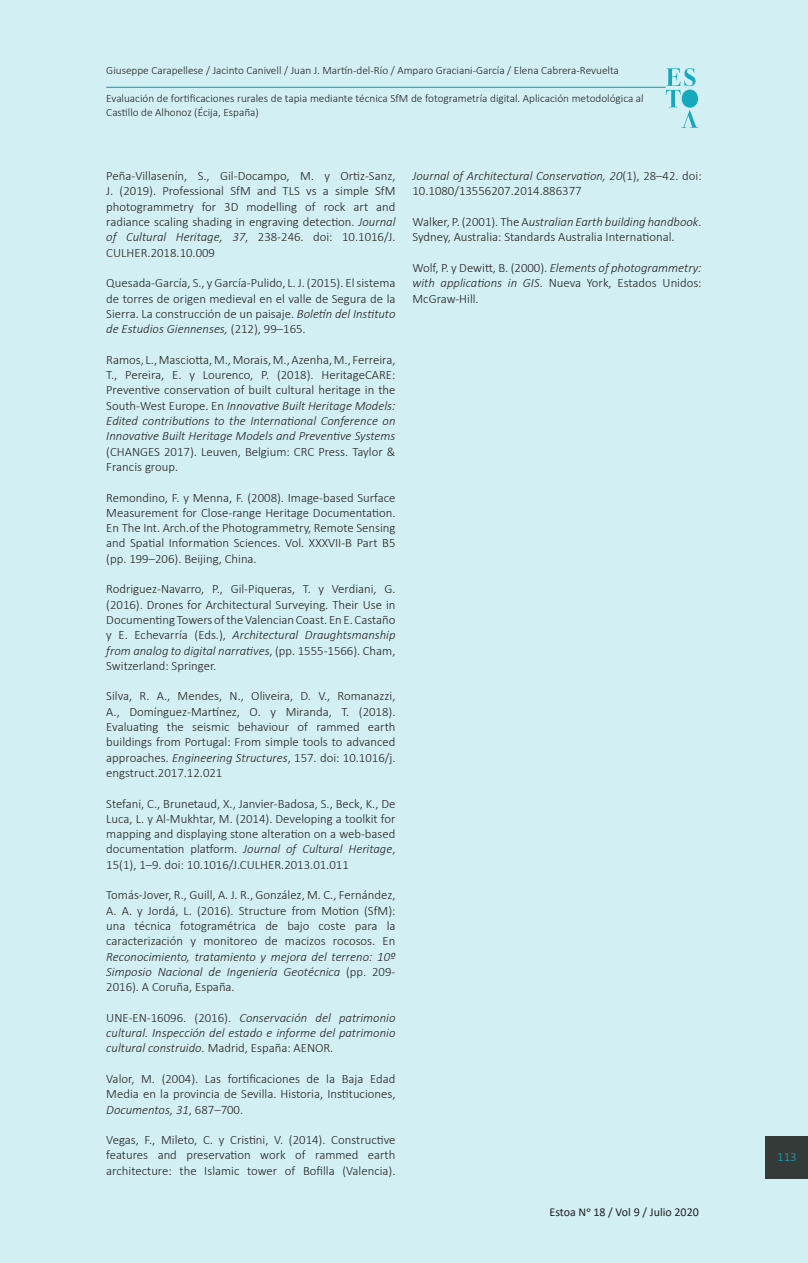
<style>
.page{position:relative;width:808px;height:1263px;background:#d2f0f4}
.page>*{position:absolute;margin:0;border:0;box-sizing:border-box;transform-origin:0 0}
.parrafo{font:300 12.75px/15.3px "Calibri";color:#231f20;text-align:justify}
.parrafo-2{font:italic 300 12.75px/15.3px "Calibri";color:#231f20;text-align:justify}
.t1{font:300 12.75px "Calibri";color:#1bb4c7}
.t2{font:12px "Calibri";color:#231f20}
.parrafo-3{font:300 11.25px/13.5px "Calibri";color:#231f20}
.s1{font-style:italic}
.s2{font-style:normal}
</style>
<div class="page">
<p class="parrafo-3" style="left:106px;top:63px;width:514px">Giuseppe Carapellese / Jacinto Canivell / Juan J. Martín-del-Río / Amparo Graciani-García / Elena Cabrera-Revuelta</p>
<p class="parrafo-3" style="left:106px;top:92px;width:539px">Evaluación de fortificaciones rurales de tapia mediante técnica SfM de fotogrametría digital. Aplicación metodológica al<br>Castillo de Alhonoz (Écija, España)</p>
<p class="parrafo" style="left:106px;top:168px;width:291px">Peña-Villasenín, S., Gil-Docampo, M. y Ortiz-Sanz, J. (2019). Professional SfM and TLS vs a simple SfM photogrammetry for 3D modelling of rock art and radiance scaling shading in engraving detection. <span class="s1">Journal of Cultural Heritage, 37</span>, 238-246. doi: 10.1016/J.<br>CULHER.2018.10.009</p>
<p class="parrafo" style="left:106px;top:275px;width:291px">Quesada-García, S., y García-Pulido, L. J. (2015). El sistema de torres de origen medieval en el valle de Segura de la Sierra. La construcción de un paisaje. <span class="s1">Boletín del Instituto de Estudios Giennenses,</span> (212), 99–165.</p>
<p class="parrafo" style="left:106px;top:352px;width:291px">Ramos, L., Masciotta, M., Morais, M., Azenha, M., Ferreira, T., Pereira, E. y Lourenco, P. (2018). HeritageCARE:<br>Preventive conservation of built cultural heritage in the South-West Europe. En <span class="s1">Innovative Built Heritage Models:<br>Edited contributions to the International Conference on Innovative Built Heritage Models and Preventive Systems </span>(CHANGES 2017). Leuven, Belgium: CRC Press. Taylor &amp; Francis group.</p>
<p class="parrafo" style="left:106px;top:489px;width:291px">Remondino, F. y Menna, F. (2008). Image-based Surface Measurement for Close-range Heritage Documentation.<br>En The Int. Arch.of the Photogrammetry, Remote Sensing and Spatial Information Sciences. Vol. XXXVII-B Part B5 (pp. 199–206). Beijing, China.</p>
<p class="parrafo" style="left:106px;top:581px;width:291px">Rodriguez-Navarro, P., Gil-Piqueras, T. y Verdiani, G. (2016). Drones for Architectural Surveying. Their Use in Documenting Towers of the Valencian Coast. En E. Castaño y E. Echevarría (Eds.), <span class="s1">Architectural Draughtsmanship from analog to digital narratives</span>, (pp. 1555-1566). Cham, Switzerland: Springer.</p>
<p class="parrafo" style="left:106px;top:688px;width:291px">Silva, R. A., Mendes, N., Oliveira, D. V., Romanazzi, A., Domínguez-Martínez, O. y Miranda, T. (2018).<br>Evaluating the seismic behaviour of rammed earth buildings from Portugal: From simple tools to advanced approaches. <span class="s1">Engineering Structures</span>, 157. doi: 10.1016/j. engstruct.2017.12.021</p>
<p class="parrafo" style="left:106px;top:795px;width:291px">Stefani, C., Brunetaud, X., Janvier-Badosa, S., Beck, K., De Luca, L. y Al-Mukhtar, M. (2014). Developing a toolkit for mapping and displaying stone alteration on a web-based documentation platform. <span class="s1">Journal of Cultural Heritage</span>, 15(1), 1–9. doi: 10.1016/J.CULHER.2013.01.011</p>
<p class="parrafo" style="left:106px;top:887px;width:291px">Tomás-Jover, R., Guill, A. J. R., González, M. C., Fernández, A. A. y Jordá, L. (2016). Structure from Motion (SfM): una técnica fotogramétrica de bajo coste para la caracterización y monitoreo de macizos rocosos. En <span class="s1">Reconocimiento, tratamiento y mejora del terreno: 10º Simposio Nacional de Ingeniería Geotécnica</span> (pp. 209- 2016). A Coruña, España.</p>
<p class="parrafo-2" style="left:106px;top:1010px;width:291px"><span class="s2">UNE-EN-16096. (2016).</span> Conservación del patrimonio cultural. Inspección del estado e informe del patrimonio cultural construido. <span class="s2">Madrid, España: AENOR.</span></p>
<p class="parrafo" style="left:106px;top:1071px;width:291px">Valor, M. (2004). Las fortificaciones de la Baja Edad Media en la provincia de Sevilla. Historia, Instituciones, <span class="s1">Documentos, 31</span>, 687–700.</p>
<p class="parrafo" style="left:106px;top:1132px;width:291px">Vegas, F., Mileto, C. y Cristini, V. (2014). Constructive features and preservation work of rammed earth architecture: the Islamic tower of Bofilla (Valencia).</p>
<p class="parrafo" style="left:412px;top:168px;width:291px"><span class="s1">Journal of Architectural Conservation, 20</span>(1), 28–42. doi:<br>10.1080/13556207.2014.886377</p>
<p class="parrafo" style="left:412px;top:214px;width:291px">Walker, P. (2001). The A<span class="s1">ustralian Earth building handbook</span>.<br>Sydney, Australia: Standards Australia International.</p>
<p class="parrafo" style="left:412px;top:260px;width:291px">Wolf, P. y Dewitt, B. (2000). <span class="s1">Elements of photogrammetry: with applications in GIS</span>. Nueva York, Estados Unidos:<br>McGraw-Hill.</p>
<p class="t2" style="left:549px;top:1203px;width:151px">Estoa No 18 / Vol 9 / Julio 2020</p>
<p class="t1" style="left:777px;top:1148px;width:21px">113</p>
</div>
